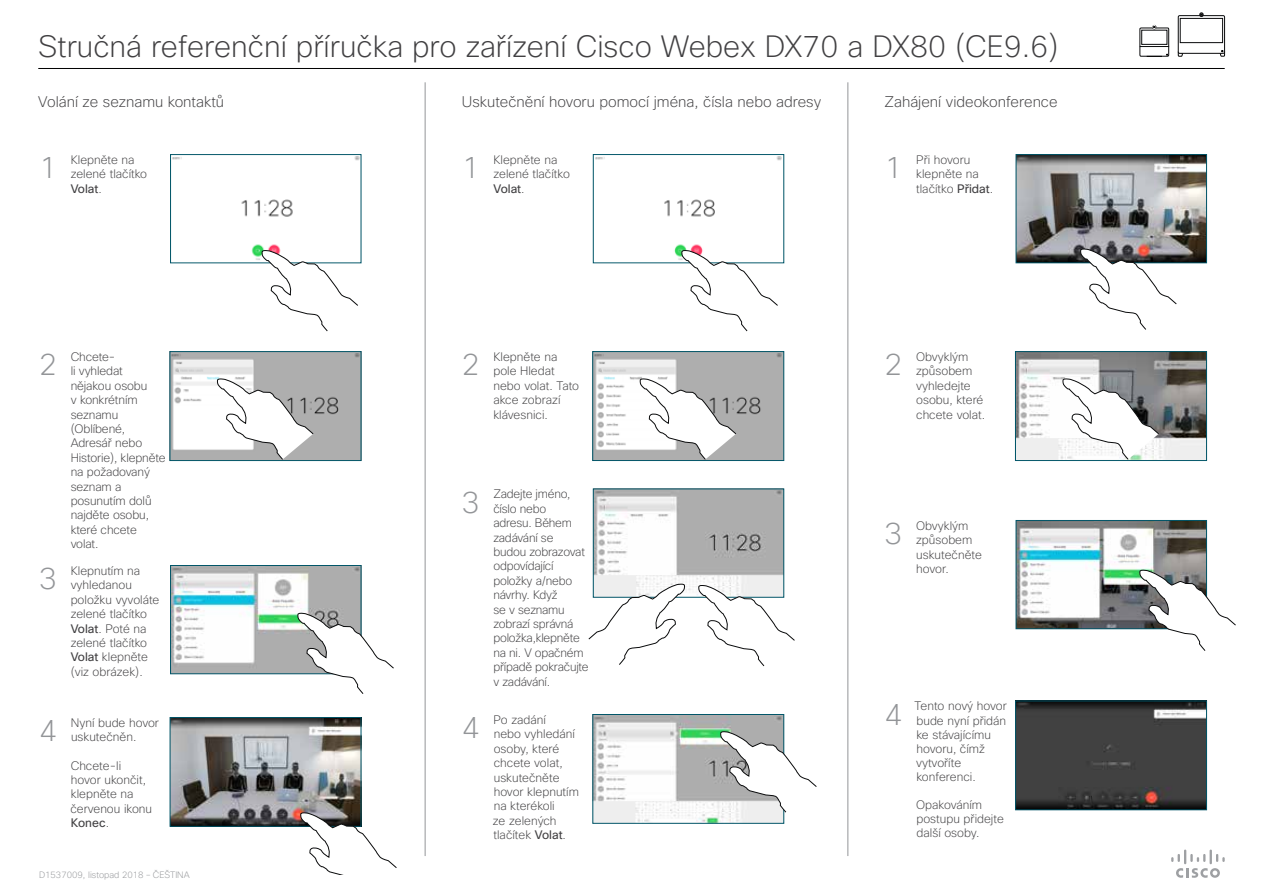
<style>
.page{position:relative;width:1263px;height:893px;background:#fff}
.page>*{position:absolute;margin:0;border:0;box-sizing:border-box;transform-origin:0 0}
.t1{font:200 30px "Cisco Sans";color:#414042}
.t2{font:200 30px "Cisco Sans";color:#939598}
.t3{font:200 15px "Cisco Sans";color:#414042}
.t4{font:200 12px/14.4px "Cisco Sans";color:#414042}
.t5{font:200 12px/14.4px "Cisco Sans";letter-spacing:-.02em;color:#414042}
.t6{font:200 9px "Cisco Sans";color:#939598}
.s1{font-weight:400}
</style>
<div class="page">
<img style="left:172px;top:719px;width:187px;height:105px">
<div style="left:170px;top:717px;width:191px;height:109px;border:1px solid #005568"></div>
<img style="left:172px;top:156px;width:187px;height:104px">
<div style="left:170px;top:154px;width:191px;height:109px;border:1px solid #005568"></div>
<svg style="left:262px;top:250px;width:96px;height:81px"></svg>
<img style="left:172px;top:567px;width:187px;height:105px">
<div style="left:170px;top:565px;width:191px;height:109px;border:1px solid #005568"></div>
<svg style="left:297px;top:612px;width:97px;height:82px"></svg>
<svg style="left:300px;top:812px;width:97px;height:63px"></svg>
<img style="left:172px;top:354px;width:187px;height:105px">
<div style="left:170px;top:352px;width:191px;height:109px;border:1px solid #005568"></div>
<svg style="left:217px;top:378px;width:97px;height:82px"></svg>
<img style="left:595px;top:716px;width:187px;height:105px">
<div style="left:593px;top:714px;width:191px;height:109px;border:1px solid #005568"></div>
<img style="left:595px;top:156px;width:187px;height:104px">
<div style="left:593px;top:154px;width:191px;height:109px;border:1px solid #005568"></div>
<svg style="left:681px;top:250px;width:97px;height:81px"></svg>
<img style="left:595px;top:491px;width:187px;height:104px">
<div style="left:593px;top:489px;width:191px;height:108px;border:1px solid #005568"></div>
<svg style="left:698px;top:585px;width:97px;height:81px"></svg>
<svg style="left:588px;top:583px;width:97px;height:82px"></svg>
<svg style="left:720px;top:731px;width:97px;height:81px"></svg>
<img style="left:595px;top:353px;width:187px;height:106px">
<div style="left:593px;top:351px;width:191px;height:110px;border:1px solid #005568"></div>
<svg style="left:640px;top:378px;width:96px;height:82px"></svg>
<img style="left:1017px;top:703px;width:187px;height:105px">
<div style="left:1015px;top:701px;width:191px;height:109px;border:1px solid #005568"></div>
<img style="left:1018px;top:156px;width:186px;height:105px">
<div style="left:1016px;top:154px;width:190px;height:109px;border:1px solid #005568"></div>
<svg style="left:1080px;top:248px;width:97px;height:82px"></svg>
<img style="left:1018px;top:522px;width:186px;height:105px">
<div style="left:1016px;top:520px;width:190px;height:109px;border:1px solid #005568"></div>
<svg style="left:1139px;top:569px;width:97px;height:82px"></svg>
<img style="left:1017px;top:353px;width:187px;height:106px">
<div style="left:1015px;top:351px;width:191px;height:110px;border:1px solid #005568"></div>
<svg style="left:1062px;top:378px;width:97px;height:82px"></svg>
<hr style="left:425px;top:82px;width:1px;height:774px;background:#939598">
<hr style="left:847px;top:82px;width:1px;height:774px;background:#939598">
<svg style="left:1171px;top:849px;width:54px;height:29px"></svg>
<svg style="left:1139px;top:25px;width:30px;height:32px"></svg>
<svg style="left:1178px;top:13px;width:47px;height:44px"></svg>
<hr style="left:38px;top:68px;width:1187px;height:1px;background:#000">
<h1 class="t1" style="left:38px;top:27px;width:1022px">Stručná referenční příručka pro zařízení Cisco Webex DX70 a DX80 (CE9.6)</h1>
<p class="t3" style="left:38px;top:92px;width:187px">Volání ze seznamu kontaktů</p>
<p class="t3" style="left:462px;top:92px;width:361px">Uskutečnění hovoru pomocí jména, čísla nebo adresy</p>
<p class="t3" style="left:884px;top:92px;width:175px">Zahájení videokonference</p>
<h1 class="t2" style="left:39px;top:149px;width:20px">1</h1>
<p class="t4" style="left:71px;top:152px;width:78px">Klepněte na zelené tlačítko<br><span class="s1">Volat</span>.</p>
<h1 class="t2" style="left:462px;top:149px;width:19px">1</h1>
<p class="t4" style="left:493px;top:152px;width:78px">Klepněte na zelené tlačítko<br><span class="s1">Volat</span>.</p>
<h1 class="t2" style="left:39px;top:346px;width:20px">2</h1>
<h1 class="t2" style="left:39px;top:559px;width:20px">3</h1>
<p class="t4" style="left:71px;top:350px;width:97px">Chcete-<br>li vyhledat nějakou osobu<br>v konkrétním seznamu (Oblíbené,<br>Adresář nebo<br>Historie), klepněte na požadovaný seznam a posunutím dolů najděte osobu, které chcete volat.</p>
<p class="t4" style="left:71px;top:563px;width:90px">Klepnutím na vyhledanou položku vyvoláte zelené tlačítko<br><span class="s1">Volat</span>. Poté na zelené tlačítko<br><span class="s1">Volat</span> klepněte (viz obrázek).</p>
<h1 class="t2" style="left:462px;top:346px;width:19px">2</h1>
<p class="t4" style="left:493px;top:349px;width:87px">Klepněte na pole Hledat nebo volat. Tato akce zobrazí klávesnici.</p>
<h1 class="t2" style="left:462px;top:483px;width:19px">3</h1>
<p class="t5" style="left:493px;top:487px;width:97px">Zadejte jméno, číslo nebo<br>adresu. Během zadávání se budou zobrazovat odpovídající položky a/nebo návrhy. Když<br>se v seznamu zobrazí správná položka,klepněte na ni. V opačném případě pokračujte v zadávání.</p>
<h1 class="t2" style="left:39px;top:712px;width:20px">4</h1>
<p class="t4" style="left:493px;top:712px;width:88px">Po zadání<br>nebo vyhledání osoby, které chcete volat, uskutečněte hovor klepnutím na kterékoli<br>ze zelených tlačítek <span class="s1">Volat</span>.</p>
<h1 class="t2" style="left:462px;top:708px;width:19px">4</h1>
<p class="t4" style="left:71px;top:715px;width:90px">Nyní bude hovor uskutečněn.</p>
<p class="t4" style="left:70px;top:758px;width:83px">Chcete-li hovor ukončit, klepněte na červenou ikonu<br><span class="s1">Konec</span>.</p>
<p class="t6" style="left:39px;top:869px;width:152px">D1537009, listopad 2018 – ČEŠTINA</p>
<h1 class="t2" style="left:884px;top:149px;width:19px">1</h1>
<p class="t4" style="left:916px;top:152px;width:78px">Při hovoru klepněte na tlačítko <span class="s1">Přidat</span>.</p>
<h1 class="t2" style="left:884px;top:346px;width:19px">2</h1>
<p class="t4" style="left:916px;top:349px;width:70px">Obvyklým způsobem vyhledejte osobu, které chcete volat.</p>
<h1 class="t2" style="left:884px;top:514px;width:19px">3</h1>
<p class="t4" style="left:916px;top:518px;width:67px">Obvyklým způsobem uskutečněte hovor.</p>
<h1 class="t2" style="left:884px;top:695px;width:19px">4</h1>
<p class="t4" style="left:914px;top:699px;width:94px">Tento nový hovor bude nyní přidán ke stávajícímu hovoru, čímž vytvoříte konferenci.</p>
<p class="t4" style="left:916px;top:797px;width:89px">Opakováním postupu přidejte další osoby.</p>
</div>
